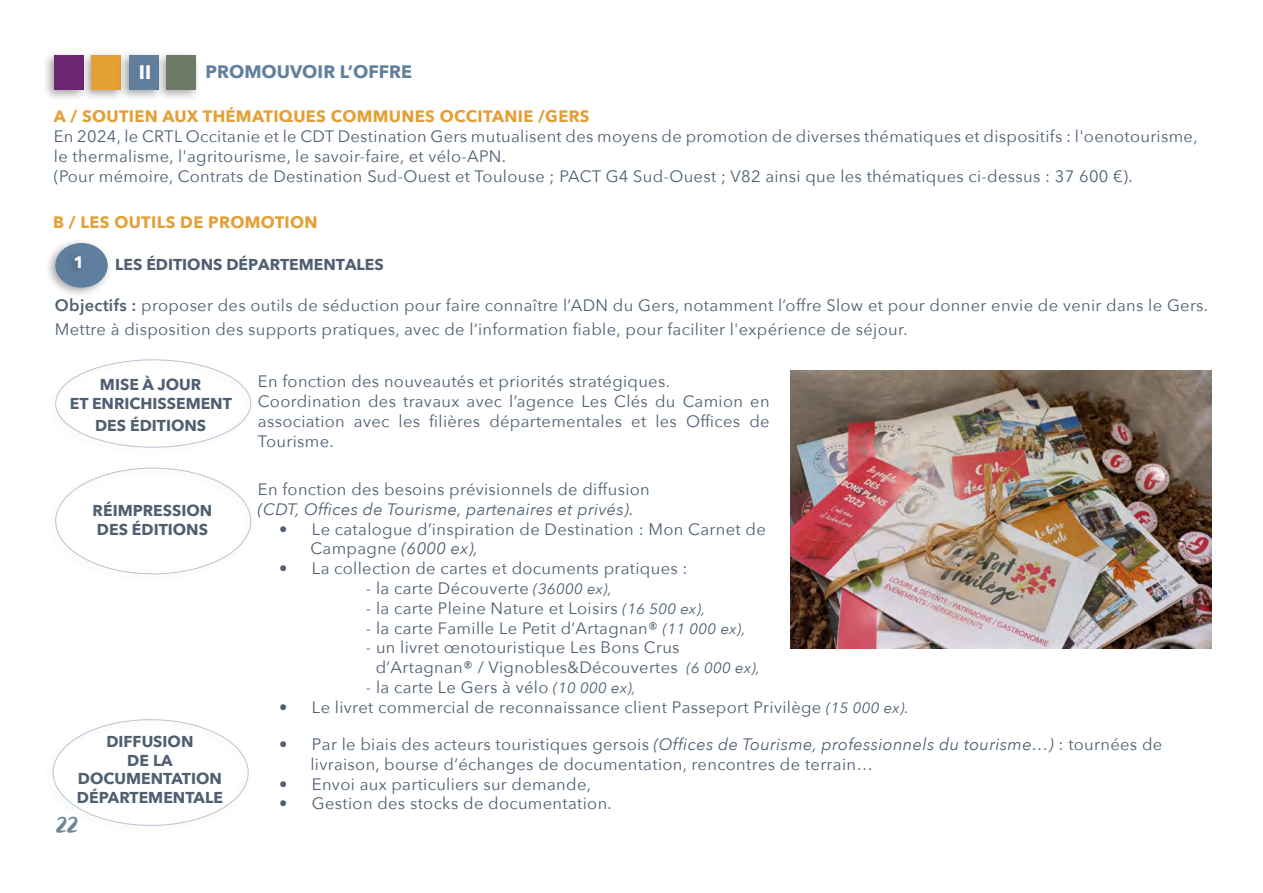
<style>
.page{position:relative;width:1263px;height:893px;background:#fff}
.page>*{position:absolute;margin:0;border:0;box-sizing:border-box;transform-origin:0 0}
.t1{font:28.5px "Zooja Pro";color:#6e8695}
.t2{font:700 19.5px "Avenir Next";color:#fff}
.t3{font:700 18px "Avenir Next";color:#60809f}
.accroches{font:16.5px/19.8px "Avenir Next";letter-spacing:.02em;color:#4f5f71}
.accroches-2{font:700 16.5px "Avenir Next";letter-spacing:.02em;color:#e49f35}
.accroches-3{font:italic 16.5px "Avenir Next";letter-spacing:.02em;color:#4f5f71}
.accroches-4{font:700 16.5px "Avenir Next";color:#fff}
.accroches-5{font:700 15.75px/21.6px "Avenir Next";color:#4f5f71;text-align:center}
.s1{font-weight:600}
.s2{font-style:italic}
.s3{font-style:italic;font-size:15px}
</style>
<div class="page">
<div style="left:80px;top:50px;width:46px;height:51px;background:#231f20;opacity:.4"></div>
<div style="left:91px;top:56px;width:30px;height:34px;background:#e49f35"></div>
<div style="left:43px;top:50px;width:46px;height:51px;background:#231f20;opacity:.4"></div>
<div style="left:54px;top:56px;width:30px;height:34px;background:#6c2571"></div>
<div style="left:117px;top:50px;width:47px;height:51px;background:#231f20;opacity:.4"></div>
<div style="left:129px;top:56px;width:30px;height:34px;background:#607f9e"></div>
<div style="left:155px;top:50px;width:46px;height:51px;background:#231f20;opacity:.4"></div>
<div style="left:166px;top:56px;width:30px;height:34px;background:#6c7a67"></div>
<div style="left:44px;top:237px;width:68px;height:62px;background:#231f20;opacity:.4"></div>
<div style="left:55px;top:243px;width:53px;height:45px;background:#607f9e;border-radius:50%"></div>
<img style="left:791px;top:371px;width:420px;height:278px">
<p class="t2" style="left:139px;top:56px;width:14px">II</p>
<p class="t3" style="left:206px;top:57px;width:208px">PROMOUVOIR L’OFFRE</p>
<p class="accroches-2" style="left:54px;top:102px;width:537px">A / SOUTIEN AUX THÉMATIQUES COMMUNES OCCITANIE /GERS</p>
<p class="accroches" style="left:54px;top:126px;width:1145px">En 2024, le CRTL Occitanie et le CDT Destination Gers mutualisent des moyens de promotion de diverses thématiques et dispositifs : l'oenotourisme, le thermalisme, l'agritourisme, le savoir-faire, et vélo-APN.</p>
<p class="accroches" style="left:54px;top:165px;width:1080px">(Pour mémoire, Contrats de Destination Sud-Ouest et Toulouse ; PACT G4 Sud-Ouest ; V82 ainsi que les thématiques ci-dessus : 37 600 €).</p>
<p class="accroches-2" style="left:53px;top:208px;width:266px">B / LES OUTILS DE PROMOTION</p>
<p class="accroches-4" style="left:74px;top:248px;width:12px">1</p>
<p class="accroches-5" style="left:115px;top:254px;width:270px">LES ÉDITIONS DÉPARTEMENTALES</p>
<p class="accroches" style="left:55px;top:293px;width:1155px;line-height:24px"><span class="s1">Objectifs :</span> proposer des outils de séduction pour faire connaître l’ADN du Gers, notamment l’offre Slow et pour donner envie de venir dans le Gers.<br>Mettre à disposition des supports pratiques, avec de l’information fiable, pour faciliter l'expérience de séjour.</p>
<p class="accroches-5" style="left:100px;top:373px;width:103px">MISE À JOUR</p>
<p class="accroches-5" style="left:70px;top:392px;width:164px">ET ENRICHISSEMENT<br>DES ÉDITIONS</p>
<p class="accroches-5" style="left:93px;top:499px;width:121px">RÉIMPRESSION</p>
<p class="accroches-5" style="left:97px;top:518px;width:113px">DES ÉDITIONS</p>
<p class="accroches-5" style="left:106px;top:730px;width:89px">DIFFUSION</p>
<p class="accroches-5" style="left:127px;top:749px;width:47px">DE LA</p>
<p class="accroches-5" style="left:77px;top:769px;width:147px;line-height:18.9px;text-align:left">DOCUMENTATION<br>DÉPARTEMENTALE</p>
<p class="t1" style="left:56px;top:807px;width:24px">22</p>
<p class="accroches" style="left:258px;top:371px;width:414px">En fonction des nouveautés et priorités stratégiques.</p>
<p class="accroches" style="left:258px;top:391px;width:513px;text-align:justify">Coordination des travaux avec l’agence Les Clés du Camion en association avec les filières départementales et les Offices de Tourisme.</p>
<p class="accroches" style="left:258px;top:479px;width:393px">En fonction des besoins prévisionnels de diffusion</p>
<p class="accroches-3" style="left:258px;top:495px;width:377px">(CDT, Offices de Tourisme, partenaires et privés).</p>
<p class="accroches" style="left:310px;top:518px;width:457px;text-indent:-31px">• Le catalogue d’inspiration de Destination : Mon Carnet de<br>Campagne <span class="s2">(6000 ex),</span></p>
<p class="accroches" style="left:279px;top:558px;width:410px">• La collection de cartes et documents pratiques :</p>
<p class="accroches" style="left:366px;top:578px;width:247px">- la carte Découverte <span class="s3">(36000 ex),</span></p>
<p class="accroches" style="left:366px;top:597px;width:341px">- la carte Pleine Nature et Loisirs <span class="s3">(16 500 ex),</span></p>
<p class="accroches" style="left:366px;top:617px;width:381px">- la carte Famille Le Petit d’Artagnan® <span class="s3">(11 000 ex),</span></p>
<p class="accroches" style="left:376px;top:637px;width:386px;text-indent:-10px">- un livret œnotouristique Les Bons Crus d’Artagnan® / Vignobles&amp;Découvertes <span class="s3">(6 000 ex),</span></p>
<p class="accroches" style="left:366px;top:677px;width:272px">- la carte Le Gers à vélo <span class="s3">(10 000 ex),</span></p>
<p class="accroches" style="left:279px;top:696px;width:631px">• Le livret commercial de reconnaissance client Passeport Privilège <span class="s3">(15 000 ex).</span></p>
<p class="accroches" style="left:310px;top:734px;width:853px;text-indent:-31px">• Par le biais des acteurs touristiques gersois <span class="s2">(Offices de Tourisme, professionnels du tourisme…)</span> : tournées de livraison, bourse d’échanges de documentation, rencontres de terrain…</p>
<p class="accroches" style="left:279px;top:773px;width:313px">• Envoi aux particuliers sur demande,</p>
<p class="accroches" style="left:279px;top:793px;width:334px">• Gestion des stocks de documentation.</p>
</div>
